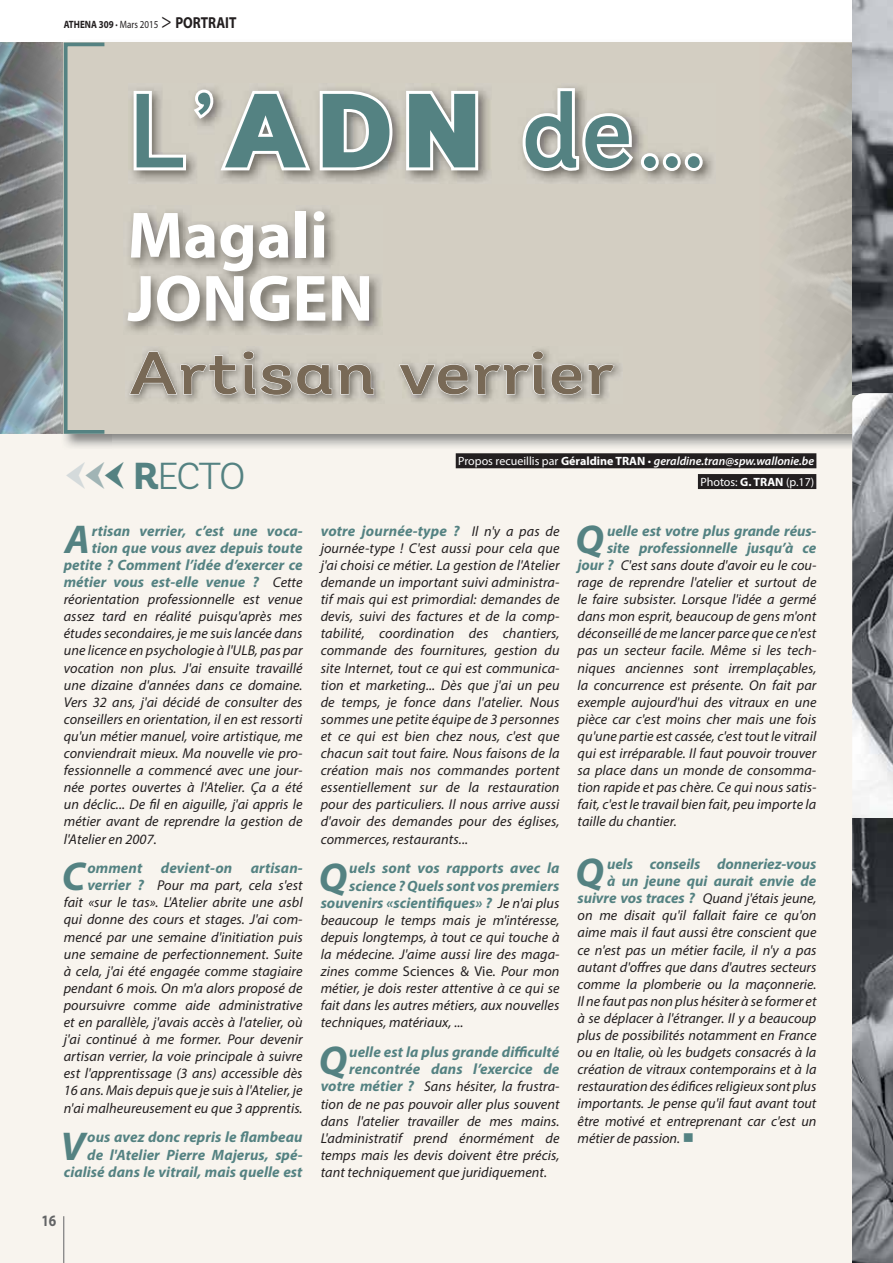
<style>
.page{position:relative;width:893px;height:1263px;background:#fff}
.page>*{position:absolute;margin:0;border:0;box-sizing:border-box;transform-origin:0 0}
.t1{font:500 105px "Andes";color:#548282}
.t2{font:700 66px/63.2px "Myriad Pro";color:#fff}
.t3{font:500 60px "Andes";color:#786956;scale:1.2 1}
.t4{font:italic 700 40.35px "Myriad Pro";color:#548282}
.t5{font:300 37.5px "Andes";color:#548282}
.t6{font:700 15.9px "Myriad Pro";color:#636466;scale:.85 1}
.t7{font:italic 700 15px/17.1px "Myriad Pro";letter-spacing:.005em;color:#548282;text-align:right}
.t8{font:italic 14.25px/17.1px "Myriad Pro";letter-spacing:.005em;color:#231f20;text-align:justify}
.t9{font:italic 600 12px "Myriad Pro";color:#fff}
.t10{font:12px "Myriad Pro";color:#fff}
.t11{font:700 10.65px "Myriad Pro";color:#231f20;scale:.85 1}
.s1{font-weight:400}
.s2{font-weight:400;font-size:21.3px}
.s3{font-size:15.9px}
.s4{font-weight:900}
.s5{font-weight:800}
.s6{font-weight:400;font-size:14.25px;color:#231f20}
.s7{font-weight:700;font-size:15px;color:#548282}
.s8{font-weight:400;font-style:normal}
.s9{font-weight:700;font-style:normal}
.s10{font-style:normal}
.s11{font-weight:700}
</style>
<div class="page">
<div style="left:0;top:43px;width:893px;height:1220px;background:#f8f4ee"></div>
<img style="left:0;top:43px;width:61px;height:391px">
<img style="left:61px;top:42px;width:791px;height:50px">
<img style="left:61px;top:92px;width:51px;height:355px">
<div style="left:64px;top:43px;width:829px;height:391px;background:#d3cec2"></div>
<div style="left:64px;top:43px;width:42px;height:391px;border:4px solid #548282"></div>
<img style="left:134px;top:89px;width:579px;height:93px">
<svg style="left:131px;top:88px;width:264px;height:87px"></svg>
<svg style="left:403px;top:88px;width:78px;height:85px;background:#b3b2ae"></svg>
<svg style="left:520px;top:86px;width:115px;height:88px"></svg>
<div style="left:641px;top:153px;width:18px;height:18px;border:6px solid #fff;border-radius:50%"></div>
<div style="left:663px;top:153px;width:18px;height:18px;border:6px solid #fff;border-radius:50%"></div>
<div style="left:685px;top:153px;width:18px;height:18px;border:6px solid #fff;border-radius:50%"></div>
<div style="left:456px;top:453px;width:360px;height:15px;background:#231f20"></div>
<div style="left:698px;top:474px;width:118px;height:15px;background:#231f20"></div>
<img style="left:852px;top:0;width:41px;height:1263px">
<hr style="left:64px;top:1216px;width:1px;height:47px;background:#636466">
<img style="left:129px;top:349px;width:492px;height:53px">
<svg style="left:129px;top:351px;width:109px;height:44px"></svg>
<div style="left:244px;top:351px;width:10px;height:8px;border:1px solid #fff;border-radius:50%"></div>
<svg style="left:244px;top:364px;width:130px;height:32px"></svg>
<div style="left:533px;top:351px;width:10px;height:8px;border:1px solid #fff;border-radius:50%"></div>
<svg style="left:399px;top:364px;width:146px;height:31px"></svg>
<svg style="left:551px;top:364px;width:31px;height:31px"></svg>
<svg style="left:588px;top:364px;width:26px;height:31px"></svg>
<img style="left:127px;top:208px;width:254px;height:125px">
<p class="t11" style="left:64px;top:20px;width:205px">ATHENA 309 · <span class="s1">Mars 2015</span> <span class="s2">&gt;</span> <span class="s3">PORTRAIT</span></p>
<h1 class="t1" style="left:128px;top:70px;width:579px">L’<span class="s4">ADN</span> de ...</h1>
<h2 class="t2" style="left:128px;top:210px;width:247px">Magali<br>JONGEN</h2>
<h3 class="t3" style="left:128px;top:338px;width:407px">Artisan verrier</h3>
<h3 class="t5" style="left:133px;top:454px;width:115px"><span class="s5">R</span>ECTO</h3>
<p class="t7" style="left:64px;top:524px;width:240px">rtisan verrier, c’est une voca&shy;tion que vous avez depuis toute petite ? Comment l’idée d’exercer ce métier vous est-elle venue ? <span class="s6">Cette</span></p>
<p class="t8" style="left:64px;top:592px;width:240px">réorientation professionnelle est venue assez tard en réalité puisqu'après mes études secondaires, je me suis lancée dans une licence en psychologie à l'ULB, pas par vocation non plus. J'ai ensuite travaillé une dizaine d'années dans ce domaine.<br>Vers 32 ans, j'ai décidé de consulter des conseillers en orientation, il en est ressorti qu'un métier manuel, voire artistique, me conviendrait mieux. Ma nouvelle vie pro&shy;fessionnelle a commencé avec une jour&shy;née portes ouvertes à l'Atelier. Ça a été un déclic... De fil en aiguille, j'ai appris le métier avant de reprendre la gestion de l'Atelier en 2007.</p>
<h3 class="t4" style="left:62px;top:861px;width:25px">C</h3>
<p class="t7" style="left:87px;top:861px;width:217px">omment devient-on artisan-</p>
<h3 class="t4" style="left:65px;top:524px;width:26px">A</h3>
<p class="t8" style="left:64px;top:878px;width:240px;text-indent:24px"><span class="s7">verrier ?</span> Pour ma part, cela s'est fait «sur le tas». L'Atelier abrite une asbl qui donne des cours et stages. J'ai com&shy;mencé par une semaine d'initiation puis une semaine de perfectionnement. Suite à cela, j'ai été engagée comme stagiaire pendant 6 mois. On m'a alors proposé de poursuivre comme aide administrative et en parallèle, j'avais accès à l'atelier, où j'ai continué à me former. Pour devenir artisan verrier, la voie principale à suivre est l'apprentissage (3 ans) accessible dès 16 ans. Mais depuis que je suis à l'Atelier, je n'ai malheureusement eu que 3 apprentis.</p>
<h3 class="t4" style="left:61px;top:1131px;width:26px">V</h3>
<p class="t7" style="left:64px;top:1130px;width:240px">ous avez donc repris le flambeau<br>de l'Atelier Pierre Majerus, spé&shy;cialisé dans le vitrail, mais quelle est</p>
<p class="t6" style="left:41px;top:1215px;width:19px">16</p>
<p class="t9" style="left:458px;top:457px;width:357px"><span class="s8">Propos recueillis par</span> <span class="s9">Géraldine TRAN</span> <span class="s8">•</span> geraldine.tran@spw.wallonie.be</p>
<p class="t7" style="left:321px;top:524px;width:240px">votre journée-type ? <span class="s6">Il n'y a pas de</span></p>
<p class="t8" style="left:321px;top:541px;width:240px">journée-type ! C'est aussi pour cela que j'ai choisi ce métier. La gestion de l'Atelier demande un important suivi administra&shy;tif mais qui est primordial: demandes de devis, suivi des factures et de la comp&shy;tabilité, coordination des chantiers, commande des fournitures, gestion du site Internet, tout ce qui est communica&shy;tion et marketing... Dès que j'ai un peu de temps, je fonce dans l'atelier. Nous sommes une petite équipe de 3 personnes et ce qui est bien chez nous, c'est que chacun sait tout faire. Nous faisons de la création mais nos commandes portent essentiellement sur de la restauration pour des particuliers. Il nous arrive aussi d'avoir des demandes pour des églises, commerces, restaurants...</p>
<h3 class="t4" style="left:319px;top:862px;width:30px">Q</h3>
<p class="t7" style="left:321px;top:861px;width:240px">uels sont vos rapports avec la science ? Quels sont vos premiers souvenirs «scientifiques» ? <span class="s6">Je n'ai plus</span></p>
<p class="t8" style="left:321px;top:913px;width:240px">beaucoup le temps mais je m'intéresse, depuis longtemps, à tout ce qui touche à la médecine. J'aime aussi lire des maga&shy;zines comme <span class="s10">Sciences &amp; Vie</span>. Pour mon métier, je dois rester attentive à ce qui se fait dans les autres métiers, aux nouvelles techniques, matériaux, ...</p>
<h3 class="t4" style="left:319px;top:1045px;width:30px">Q</h3>
<p class="t7" style="left:349px;top:1045px;width:212px;text-align:left">uelle est la plus grande difficulté rencontrée dans l’exercice de</p>
<p class="t8" style="left:321px;top:1079px;width:240px"><span class="s7">votre métier ?</span> Sans hésiter, la frustra&shy;tion de ne pas pouvoir aller plus souvent dans l'atelier travailler de mes mains.<br>L'administratif prend énormément de temps mais les devis doivent être précis, tant techniquement que juridiquement.</p>
<p class="t10" style="left:700px;top:477px;width:115px">Photos: <span class="s11">G. TRAN</span> (p.17)</p>
<h3 class="t4" style="left:576px;top:524px;width:30px">Q</h3>
<p class="t7" style="left:607px;top:524px;width:211px;text-align:left">uelle est votre plus grande réus&shy;site professionnelle jusqu’à ce</p>
<p class="t8" style="left:578px;top:558px;width:240px"><span class="s7">jour ?</span> C'est sans doute d'avoir eu le cou&shy;rage de reprendre l'atelier et surtout de le faire subsister. Lorsque l'idée a germé dans mon esprit, beaucoup de gens m'ont déconseillé de me lancer parce que ce n'est pas un secteur facile. Même si les tech&shy;niques anciennes sont irremplaçables, la concurrence est présente. On fait par exemple aujourd'hui des vitraux en une pièce car c'est moins cher mais une fois qu'une partie est cassée, c'est tout le vitrail qui est irréparable. Il faut pouvoir trouver sa place dans un monde de consomma&shy;tion rapide et pas chère. Ce qui nous satis&shy;fait, c'est le travail bien fait, peu importe la taille du chantier.</p>
<h3 class="t4" style="left:576px;top:857px;width:30px">Q</h3>
<p class="t7" style="left:607px;top:857px;width:211px;text-align:left">uels conseils donneriez-vous à un jeune qui aurait envie de</p>
<p class="t8" style="left:578px;top:891px;width:240px"><span class="s7">suivre vos traces ?</span> Quand j'étais jeune, on me disait qu'il fallait faire ce qu'on aime mais il faut aussi être conscient que ce n'est pas un métier facile, il n'y a pas autant d'offres que dans d'autres secteurs comme la plomberie ou la maçonnerie.<br>Il ne faut pas non plus hésiter à se former et à se déplacer à l'étranger. Il y a beaucoup plus de possibilités notamment en France ou en Italie, où les budgets consacrés à la création de vitraux contemporains et à la restauration des édifices religieux sont plus importants. Je pense qu'il faut avant tout être motivé et entreprenant car c'est un métier de passion.</p>
</div>
